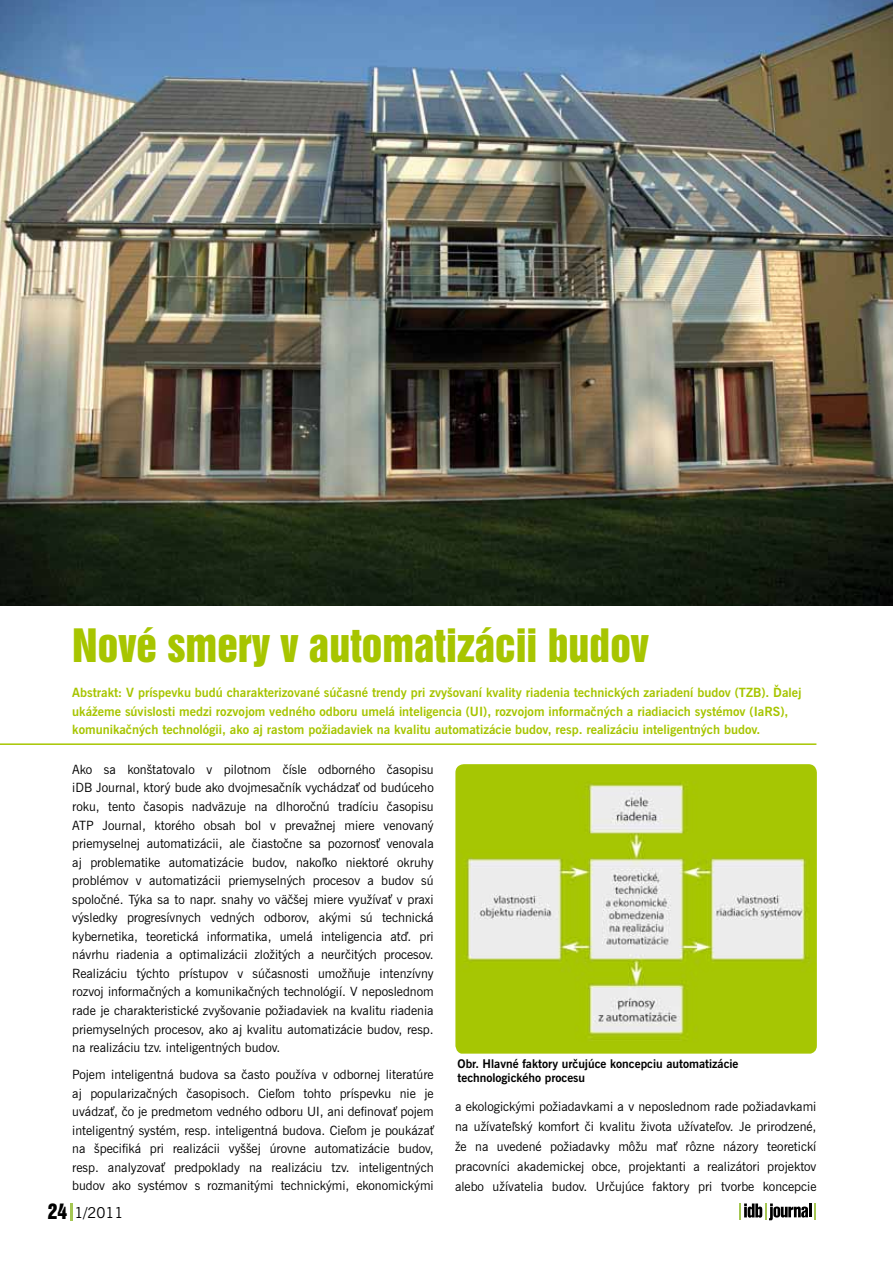
<style>
.page{position:relative;width:893px;height:1263px;background:#fff}
.page>*{position:absolute;margin:0;border:0;box-sizing:border-box;transform-origin:0 0}
.t1{font:42px "Swiss 921 AT Regular A";color:#a7c500}
.t2{font:15px "News Gothic AT";color:#000}
.t3{font:12.75px/18.6px "News Gothic AT";color:#000;text-align:justify}
.t4{font:700 12.75px/18.6px "News Gothic AT";color:#a7c500}
.t5{font:700 12px/14.4px "News Gothic AT";color:#000}
.s1{font-family:"Swiss 921 AT Regular A";font-size:19.5px}
</style>
<div class="page">
<svg style="left:70px;top:1203px;width:2px;height:17px"></svg>
<svg style="left:739px;top:1203px;width:77px;height:17px"></svg>
<img style="left:0;top:0;width:893px;height:606px">
<img style="left:455px;top:764px;width:362px;height:290px">
<hr style="left:0;top:743px;width:816px;height:2px;background:#a7c500">
<h1 class="t1" style="left:72px;top:617px;width:578px">Nové smery v automatizácii budov</h1>
<p class="t4" style="left:72px;top:683px;width:731px">Abstrakt: V príspevku budú charakterizované súčasné trendy pri zvyšovaní kvality riadenia technických zariadení budov (TZB). Ďalej ukážeme súvislosti medzi rozvojom vedného odboru umelá inteligencia (UI), rozvojom informačných a riadiacich systémov (IaRS), komunikačných technológii, ako aj rastom požiadaviek na kvalitu automatizácie budov, resp. realizáciu inteligentných budov.</p>
<p class="t3" style="left:72px;top:760px;width:363px">Ako sa konštatovalo v pilotnom čísle odborného časopisu iDB Journal, ktorý bude ako dvojmesačník vychádzať od budúceho roku, tento časopis nadväzuje na dlhoročnú tradíciu časopisu ATP Journal, ktorého obsah bol v prevažnej miere venovaný priemyselnej automatizácii, ale čiastočne sa pozornosť venovala aj problematike automatizácie budov, nakoľko niektoré okruhy problémov v automatizácii priemyselných procesov a budov sú spoločné. Týka sa to napr. snahy vo väčšej miere využívať v praxi výsledky progresívnych vedných odborov, akými sú technická kybernetika, teoretická informatika, umelá inteligencia atď. pri návrhu riadenia a optimalizácii zložitých a neurčitých procesov.<br>Realizáciu týchto prístupov v súčasnosti umožňuje intenzívny rozvoj informačných a komunikačných technológií. V neposlednom rade je charakteristické zvyšovanie požiadaviek na kvalitu riadenia priemyselných procesov, ako aj kvalitu automatizácie budov, resp. na realizáciu tzv. inteligentných budov.</p>
<p class="t3" style="left:72px;top:1065px;width:363px">Pojem inteligentná budova sa často používa v odbornej literatúre aj popularizačných časopisoch. Cieľom tohto príspevku nie je uvádzať, čo je predmetom vedného odboru UI, ani definovať pojem inteligentný systém, resp. inteligentná budova. Cieľom je poukázať na špecifiká pri realizácii vyššej úrovne automatizácie budov, resp. analyzovať predpoklady na realizáciu tzv. inteligentných budov ako systémov s rozmanitými technickými, ekonomickými</p>
<p class="t5" style="left:458px;top:1056px;width:282px">Obr. Hlavné faktory určujúce koncepciu automatizácie technologického procesu</p>
<p class="t3" style="left:455px;top:1096px;width:363px;line-height:20.1px">a ekologickými požiadavkami a v neposlednom rade požiadavkami na užívateľský komfort či kvalitu života užívateľov. Je prirodzené, že na uvedené požiadavky môžu mať rôzne názory teoretickí pracovníci akademickej obce, projektanti a realizátori projektov alebo užívatelia budov. Určujúce faktory pri tvorbe koncepcie</p>
<p class="t2" style="left:48px;top:1203px;width:77px"><span class="s1">24</span> 1/2011</p>
</div>
